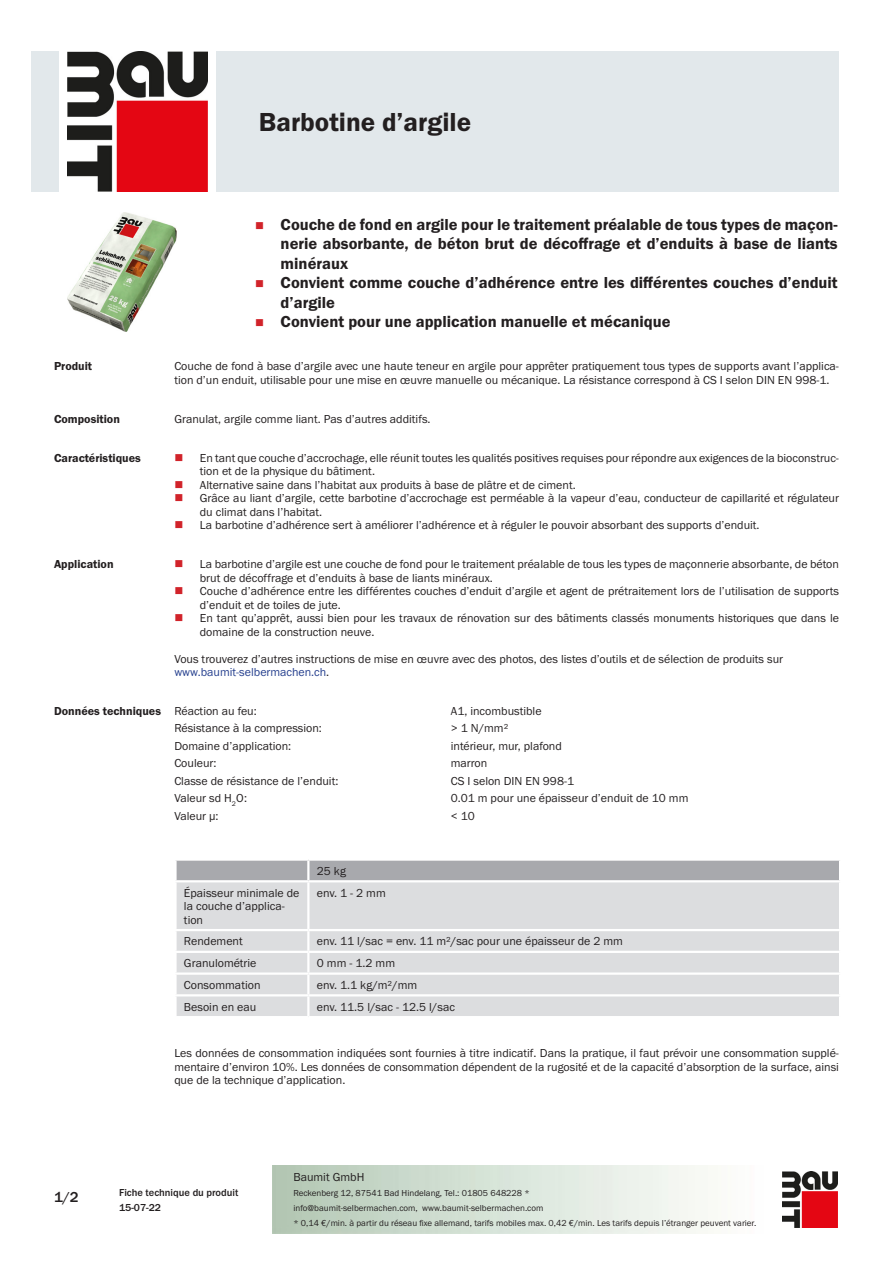
<style>
.page{position:relative;width:893px;height:1263px;background:#fff}
.page>*{position:absolute;margin:0;border:0;box-sizing:border-box;transform-origin:0 0}
.PDS_Produktname{font:27px "BM Franklin Gothic URW Dem";color:#231f20}
.t1{font:16.5px/19.5px "BM Franklin Gothic URW Dem";color:#231f20;text-align:justify}
.t2{font:500 15px "BM Franklin Gothic URW";color:#231f20}
.PDS_Standard{font:12px/13.5px "BM Franklin Gothic URW Boo";color:#231f20}
.PDS_Standard_linksbü{font:12px/13.5px "BM Franklin Gothic URW Boo";color:#231f20}
.PDS_Header{font:12px "BM Franklin Gothic URW Dem";color:#231f20}
.PDS_Standard-2{font:12px "BM Franklin Gothic URW Boo";color:#253f8e}
.t3{font:500 10.5px/15px "BM Franklin Gothic URW";color:#231f20}
.t4{font:9px/15px "BM Franklin Gothic URW Boo";color:#231f20}
.s1{color:#231f20}
</style>
<div class="page">
<img style="left:782px;top:1171px;width:56px;height:56px">
<div style="left:32px;top:51px;width:27px;height:140px;background:#e2e8eb"></div>
<img style="left:68px;top:51px;width:139px;height:140px">
<div style="left:216px;top:51px;width:623px;height:140px;background:#e2e8eb"></div>
<img style="left:68px;top:213px;width:109px;height:119px">
<div style="left:177px;top:882px;width:662px;height:134px;background:#dcdddf"></div>
<div style="left:175px;top:860px;width:665px;height:20px;background:#a8a9ad"></div>
<hr style="left:307px;top:882px;width:2px;height:47px;background:#fff">
<hr style="left:174px;top:929px;width:134px;height:2px;background:#fff">
<hr style="left:308px;top:929px;width:533px;height:2px;background:#fff">
<hr style="left:307px;top:931px;width:2px;height:20px;background:#fff">
<hr style="left:174px;top:951px;width:134px;height:2px;background:#fff">
<hr style="left:308px;top:951px;width:533px;height:2px;background:#fff">
<hr style="left:174px;top:972px;width:134px;height:3px;background:#fff">
<hr style="left:308px;top:972px;width:533px;height:3px;background:#fff">
<svg style="left:307px;top:953px;width:2px;height:41px"></svg>
<hr style="left:174px;top:994px;width:134px;height:2px;background:#fff">
<hr style="left:308px;top:994px;width:533px;height:2px;background:#fff">
<hr style="left:307px;top:996px;width:2px;height:20px;background:#fff">
<p class="PDS_Produktname" style="left:259px;top:106px;width:214px">Barbotine d’argile</p>
<p class="t1" style="left:281px;top:215px;width:559px">Couche de fond en argile pour le traitement préalable de tous types de maçon&shy;nerie absorbante, de béton brut de décoffrage et d’enduits à base de liants minéraux</p>
<p class="t1" style="left:281px;top:273px;width:559px">Convient comme couche d’adhérence entre les différentes couches d’enduit d’argile</p>
<p class="t1" style="left:281px;top:312px;width:391px">Convient pour une application manuelle et mécanique</p>
<p class="PDS_Header" style="left:54px;top:359px;width:40px">Produit</p>
<p class="PDS_Standard" style="left:174px;top:360px;width:666px">Couche de fond à base d’argile avec une haute teneur en argile pour apprêter pratiquement tous types de supports avant l’applica&shy;tion d’un enduit, utilisable pour une mise en œuvre manuelle ou mécanique. La résistance correspond à CS I selon DIN EN 998-1.</p>
<p class="PDS_Header" style="left:54px;top:411px;width:67px">Composition</p>
<p class="PDS_Standard" style="left:174px;top:412px;width:258px">Granulat, argile comme liant. Pas d’autres additifs.</p>
<p class="PDS_Header" style="left:54px;top:450px;width:88px">Caractéristiques</p>
<p class="PDS_Standard" style="left:200px;top:451px;width:641px">En tant que couche d’accrochage, elle réunit toutes les qualités positives requises pour répondre aux exigences de la bioconstruc&shy;tion et de la physique du bâtiment.</p>
<p class="PDS_Standard" style="left:200px;top:478px;width:377px">Alternative saine dans l’habitat aux produits à base de plâtre et de ciment.</p>
<p class="PDS_Standard" style="left:200px;top:492px;width:641px">Grâce au liant d’argile, cette barbotine d’accrochage est perméable à la vapeur d’eau, conducteur de capillarité et régulateur du climat dans l’habitat.</p>
<p class="PDS_Standard" style="left:200px;top:519px;width:561px">La barbotine d’adhérence sert à améliorer l’adhérence et à réguler le pouvoir absorbant des supports d’enduit.</p>
<p class="PDS_Header" style="left:54px;top:557px;width:61px">Application</p>
<p class="PDS_Standard" style="left:200px;top:557px;width:641px">La barbotine d’argile est une couche de fond pour le traitement préalable de tous les types de maçonnerie absorbante, de béton brut de décoffrage et d’enduits à base de liants minéraux.</p>
<p class="PDS_Standard" style="left:200px;top:584px;width:641px">Couche d’adhérence entre les différentes couches d’enduit d’argile et agent de prétraitement lors de l’utilisation de supports d’enduit et de toiles de jute.</p>
<p class="PDS_Standard" style="left:200px;top:611px;width:641px">En tant qu’apprêt, aussi bien pour les travaux de rénovation sur des bâtiments classés monuments historiques que dans le domaine de la construction neuve.</p>
<p class="PDS_Standard" style="left:174px;top:652px;width:610px">Vous trouverez d’autres instructions de mise en œuvre avec des photos, des listes d’outils et de sélection de produits sur</p>
<p class="PDS_Standard-2" style="left:174px;top:665px;width:156px">www.baumit-selbermachen.ch<span class="s1">.</span></p>
<p class="PDS_Header" style="left:54px;top:703px;width:109px">Données techniques</p>
<p class="PDS_Standard_linksbü" style="left:174px;top:704px;width:84px">Réaction au feu:</p>
<p class="PDS_Standard_linksbü" style="left:451px;top:704px;width:92px">A1, incombustible</p>
<p class="PDS_Standard_linksbü" style="left:174px;top:722px;width:149px">Résistance à la compression:</p>
<p class="PDS_Standard_linksbü" style="left:451px;top:722px;width:59px">&gt; 1 N/mm²</p>
<p class="PDS_Standard_linksbü" style="left:174px;top:739px;width:118px">Domaine d’application:</p>
<p class="PDS_Standard_linksbü" style="left:451px;top:739px;width:113px">intérieur, mur, plafond</p>
<p class="PDS_Standard_linksbü" style="left:174px;top:757px;width:44px">Couleur:</p>
<p class="PDS_Standard_linksbü" style="left:451px;top:757px;width:38px">marron</p>
<p class="PDS_Standard_linksbü" style="left:174px;top:774px;width:166px">Classe de résistance de l’enduit:</p>
<p class="PDS_Standard_linksbü" style="left:451px;top:774px;width:125px">CS I selon DIN EN 998-1</p>
<p class="PDS_Standard_linksbü" style="left:174px;top:792px;width:74px">Valeur sd H<sub>2</sub>O:</p>
<p class="PDS_Standard_linksbü" style="left:451px;top:792px;width:239px">0.01 m pour une épaisseur d’enduit de 10 mm</p>
<p class="PDS_Standard_linksbü" style="left:174px;top:809px;width:46px">Valeur μ:</p>
<p class="PDS_Standard_linksbü" style="left:451px;top:809px;width:26px">&lt; 10</p>
<p class="PDS_Standard_linksbü" style="left:317px;top:864px;width:31px">25 kg</p>
<p class="PDS_Standard_linksbü" style="left:184px;top:886px;width:117px">Épaisseur minimale de la couche d’applica&shy;tion</p>
<p class="PDS_Standard_linksbü" style="left:317px;top:886px;width:70px">env. 1 - 2 mm</p>
<p class="PDS_Standard_linksbü" style="left:184px;top:935px;width:60px">Rendement</p>
<p class="PDS_Standard_linksbü" style="left:317px;top:935px;width:308px">env. 11 l/sac = env. 11 m²/sac pour une épaisseur de 2 mm</p>
<p class="PDS_Standard_linksbü" style="left:184px;top:957px;width:74px">Granulométrie</p>
<p class="PDS_Standard_linksbü" style="left:317px;top:957px;width:80px">0 mm - 1.2 mm</p>
<p class="PDS_Standard_linksbü" style="left:184px;top:978px;width:78px">Consommation</p>
<p class="PDS_Standard_linksbü" style="left:317px;top:978px;width:102px">env. 1.1 kg/m²/mm</p>
<p class="PDS_Standard_linksbü" style="left:184px;top:1000px;width:74px">Besoin en eau</p>
<p class="PDS_Standard_linksbü" style="left:317px;top:1000px;width:140px">env. 11.5 l/sac - 12.5 l/sac</p>
<p class="PDS_Standard" style="left:174px;top:1047px;width:666px;text-align:justify">Les données de consommation indiquées sont fournies à titre indicatif. Dans la pratique, il faut prévoir une consommation supplé&shy;mentaire d’environ 10%. Les données de consommation dépendent de la rugosité et de la capacité d’absorption de la surface, ainsi que de la technique d’application.</p>
<p class="t2" style="left:54px;top:1188px;width:26px">1/2</p>
<p class="t3" style="left:119px;top:1185px;width:121px">Fiche technique du produit<br>15-07-22</p>
<p class="PDS_Standard" style="left:293px;top:1170px;width:73px">Baumit GmbH</p>
<p class="t4" style="left:293px;top:1186px;width:464px">Reckenberg 12, 87541 Bad Hindelang, Tel.: 01805 648228 *<br>info@baumit-selbermachen.com, www.baumit-selbermachen.com<br>* 0,14 €/min. à partir du réseau fixe allemand, tarifs mobiles max. 0,42 €/min. Les tarifs depuis l’étranger peuvent varier.</p>
</div>
